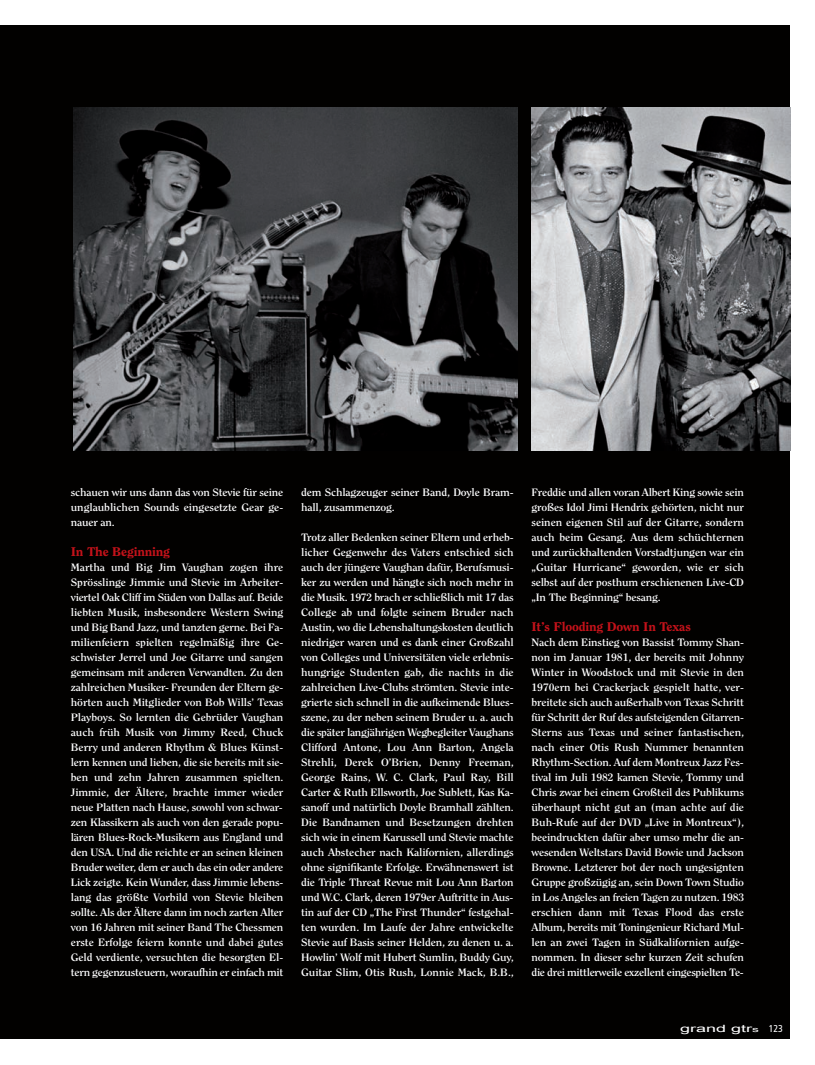
<style>
.page{position:relative;width:815px;height:1065px;background:#fff}
.page>*{position:absolute;margin:0;border:0;box-sizing:border-box;transform-origin:0 0}
.t1{font:800 12.5px "Clearface Std";letter-spacing:-.015em;color:#c4121a;scale:1.1 1}
.t2{font:700 10.62px/15px "Clearface Std";letter-spacing:-.015em;color:#fff;text-align:justify;scale:1.1 1}
.t3{font:10px "Arial";color:#fff;scale:1.8 1}
.s1{font-size:7.5px}
.s2{font-family:"Frutiger LT Std";font-stretch:condensed}
</style>
<div class="page">
<div style="left:0;top:26px;width:790px;height:1013px;background:#020100"></div>
<img style="left:531px;top:107px;width:259px;height:343px">
<img style="left:73px;top:107px;width:444px;height:343px">
<p class="t2" style="left:71px;top:485px;width:195px">schauen wir uns dann das von Stevie für seine unglaublichen Sounds eingesetzte Gear ge&shy;nauer an.</p>
<p class="t1" style="left:71px;top:546px;width:92px">In The Beginning</p>
<p class="t2" style="left:71px;top:560px;width:195px">Martha und Big Jim Vaughan zogen ihre Sprösslinge Jimmie und Stevie im Arbeiter&shy;viertel Oak Cliff im Süden von Dallas auf. Beide liebten Musik, insbesondere Western Swing und Big Band Jazz, und tanzten gerne. Bei Fa&shy;milienfeiern spielten regelmäßig ihre Ge&shy;schwister Jerrel und Joe Gitarre und sangen gemeinsam mit anderen Verwandten. Zu den zahlreichen Musiker- Freunden der Eltern ge&shy;hörten auch Mitglieder von Bob Wills’ Texas Playboys. So lernten die Gebrüder Vaughan auch früh Musik von Jimmy Reed, Chuck Berry und anderen Rhythm &amp; Blues Künst&shy;lern kennen und lieben, die sie bereits mit sie&shy;ben und zehn Jahren zusammen spielten.<br>Jimmie, der Ältere, brachte immer wieder neue Platten nach Hause, sowohl von schwar&shy;zen Klassikern als auch von den gerade popu&shy;lären Blues-Rock-Musikern aus England und den USA. Und die reichte er an seinen kleinen Bruder weiter, dem er auch das ein oder andere Lick zeigte. Kein Wunder, dass Jimmie lebens&shy;lang das größte Vorbild von Stevie bleiben sollte. Als der Ältere dann im noch zarten Alter von 16 Jahren mit seiner Band The Chessmen erste Erfolge feiern konnte und dabei gutes Geld verdiente, versuchten die besorgten El&shy;tern gegenzusteuern, woraufhin er einfach mit</p>
<p class="t2" style="left:301px;top:485px;width:195px">dem Schlagzeuger seiner Band, Doyle Bram&shy;hall, zusammenzog.</p>
<p class="t2" style="left:301px;top:530px;width:195px">Trotz aller Bedenken seiner Eltern und erheb&shy;licher Gegenwehr des Vaters entschied sich auch der jüngere Vaughan dafür, Berufsmusi&shy;ker zu werden und hängte sich noch mehr in die Musik. 1972 brach er schließlich mit 17 das College ab und folgte seinem Bruder nach Austin, wo die Lebenshaltungskosten deutlich niedriger waren und es dank einer Großzahl von Colleges und Universitäten viele erlebnis&shy;hungrige Studenten gab, die nachts in die zahlreichen Live-Clubs strömten. Stevie inte&shy;grierte sich schnell in die aufkeimende Blues&shy;szene, zu der neben seinem Bruder u. a. auch die später langjährigen Wegbegleiter Vaughans Clifford Antone, Lou Ann Barton, Angela Strehli, Derek O’Brien, Denny Freeman, George Rains, W. C. Clark, Paul Ray, Bill Carter &amp; Ruth Ellsworth, Joe Sublett, Kas Ka&shy;sanoff und natürlich Doyle Bramhall zählten.<br>Die Bandnamen und Besetzungen drehten sich wie in einem Karussell und Stevie machte auch Abstecher nach Kalifornien, allerdings ohne signifikante Erfolge. Erwähnenswert ist die Triple Threat Revue mit Lou Ann Barton und W.C. Clark, deren 1979er Auftritte in Aus&shy;tin auf der CD „The First Thunder“ festgehal&shy;ten wurden. Im Laufe der Jahre entwickelte Stevie auf Basis seiner Helden, zu denen u. a.<br>Howlin’ Wolf mit Hubert Sumlin, Buddy Guy, Guitar Slim, Otis Rush, Lonnie Mack, B.B.,</p>
<p class="t2" style="left:532px;top:485px;width:195px">Freddie und allen voran Albert King sowie sein großes Idol Jimi Hendrix gehörten, nicht nur seinen eigenen Stil auf der Gitarre, sondern auch beim Gesang. Aus dem schüchternen und zurückhaltenden Vorstadtjungen war ein „Guitar Hurricane“ geworden, wie er sich selbst auf der posthum erschienenen Live-CD „In The Beginning“ besang.</p>
<p class="t1" style="left:531px;top:621px;width:147px">It’s Flooding Down In Texas</p>
<p class="t2" style="left:531px;top:635px;width:195px">Nach dem Einstieg von Bassist Tommy Shan&shy;non im Januar 1981, der bereits mit Johnny Winter in Woodstock und mit Stevie in den 1970ern bei Crackerjack gespielt hatte, ver&shy;breitete sich auch außerhalb von Texas Schritt für Schritt der Ruf des aufsteigenden Gitarren-Sterns aus Texas und seiner fantastischen, nach einer Otis Rush Nummer benannten Rhythm-Section. Auf dem Montreux Jazz Fes&shy;tival im Juli 1982 kamen Stevie, Tommy und Chris zwar bei einem Großteil des Publikums überhaupt nicht gut an (man achte auf die Buh-Rufe auf der DVD „Live in Montreux“), beeindruckten dafür aber umso mehr die an&shy;wesenden Weltstars David Bowie und Jackson Browne. Letzterer bot der noch ungesignten Gruppe großzügig an, sein Down Town Studio in Los Angeles an freien Tagen zu nutzen. 1983 erschien dann mit Texas Flood das erste Album, bereits mit Toningenieur Richard Mul&shy;len an zwei Tagen in Südkalifornien aufge&shy;nommen. In dieser sehr kurzen Zeit schufen die drei mittlerweile exzellent eingespielten Te-</p>
<p class="t3" style="left:680px;top:1023px;width:59px">grand gtr<span class="s1">s</span> <span class="s2">123</span></p>
</div>
